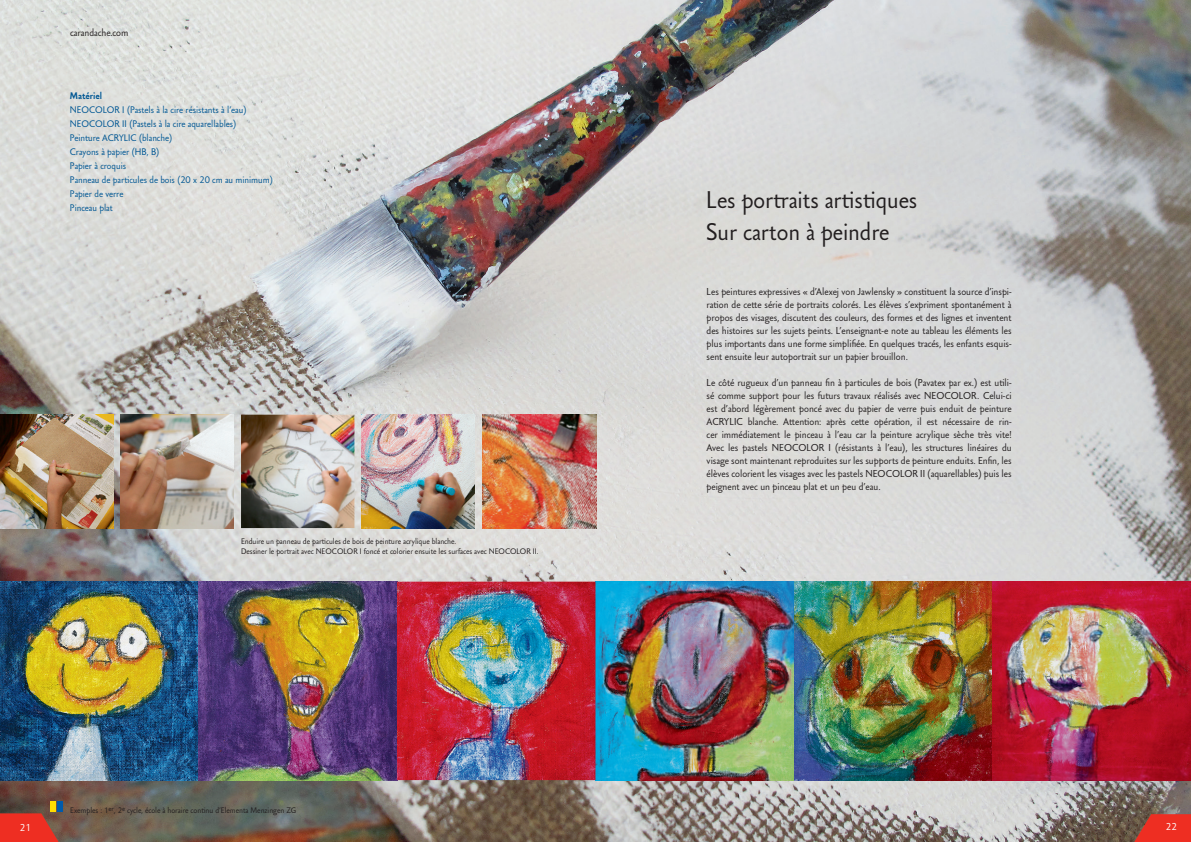
<style>
.page{position:relative;width:1191px;height:842px;background:#fff}
.page>*{position:absolute;margin:0;border:0;box-sizing:border-box;transform-origin:0 0}
.t1{font:24px/32px "Carandache Sans";color:#231f20}
.t2{font:10px/13px "Carandache Sans";color:#231f20;text-align:justify}
.t3{font:10px "Carandache Sans";color:#fff}
.t4{font:9.5px/14px "Carandache Sans";color:#005794}
.t5{font:900 9.5px "Carandache Sans";color:#005794}
.t6{font:8px/10px "Carandache Sans";color:#231f20}
</style>
<div class="page">
<img style="left:0;top:0;width:1191px;height:842px">
<img style="left:0;top:582px;width:1191px;height:198px">
<img style="left:120px;top:415px;width:114px;height:113px">
<img style="left:241px;top:415px;width:113px;height:113px">
<img style="left:361px;top:415px;width:114px;height:113px">
<img style="left:483px;top:415px;width:113px;height:113px">
<img style="left:0;top:415px;width:113px;height:113px">
<div style="left:50px;top:802px;width:5px;height:10px;background:#ffdc01"></div>
<div style="left:58px;top:802px;width:5px;height:10px;background:#015aaa"></div>
<svg style="left:0;top:813px;width:59px;height:29px"></svg>
<svg style="left:1134px;top:814px;width:57px;height:28px"></svg>
<p class="t2" style="left:70px;top:26px;width:60px">carandache.com</p>
<p class="t5" style="left:70px;top:90px;width:34px">Matériel</p>
<p class="t4" style="left:70px;top:103px;width:204px">NEOCOLOR I (Pastels à la cire résistants à l’eau)<br>NEOCOLOR II (Pastels à la cire aquarellables)<br>Peinture ACRYLIC (blanche)<br>Crayons à papier (HB, B)<br>Papier à croquis<br>Panneau de particules de bois (20 x 20 cm au minimum)<br>Papier de verre<br>Pinceau plat</p>
<p class="t6" style="left:241px;top:536px;width:299px">Enduire un panneau de particules de bois de peinture acrylique blanche.<br>Dessiner le portrait avec NEOCOLOR I foncé et colorier ensuite les surfaces avec NEOCOLOR II.</p>
<p class="t6" style="left:70px;top:805px;width:228px">Exemples : 1<sup>er</sup>, 2<sup>e</sup> cycle, école à horaire continu d’Elementa Menzingen ZG</p>
<h1 class="t1" style="left:706px;top:184px;width:213px">Les portraits artistiques<br>Sur carton à peindre</h1>
<p class="t2" style="left:706px;top:285px;width:306px">Les peintures expressives « d’Alexej von Jawlensky » constituent la source d’inspi&shy;ration de cette série de portraits colorés. Les élèves s’expriment spontanément à propos des visages, discutent des couleurs, des formes et des lignes et inventent des histoires sur les sujets peints. L’enseignant-e note au tableau les éléments les plus importants dans une forme simplifiée. En quelques tracés, les enfants esquis&shy;sent ensuite leur autoportrait sur un papier brouillon.</p>
<p class="t2" style="left:706px;top:376px;width:306px">Le côté rugueux d’un panneau fin à particules de bois (Pavatex par ex.) est utili&shy;sé comme support pour les futurs travaux réalisés avec NEOCOLOR. Celui-ci est d’abord légèrement poncé avec du papier de verre puis enduit de peinture ACRYLIC blanche. Attention: après cette opération, il est nécessaire de rin&shy;cer immédiatement le pinceau à l’eau car la peinture acrylique sèche très vite!<br>Avec les pastels NEOCOLOR I (résistants à l’eau), les structures linéaires du visage sont maintenant reproduites sur les supports de peinture enduits. Enfin, les élèves colorient les visages avec les pastels NEOCOLOR II (aquarellables) puis les peignent avec un pinceau plat et un peu d’eau.</p>
<p class="t3" style="left:20px;top:822px;width:12px">21</p>
<p class="t3" style="left:1165px;top:821px;width:12px">22</p>
</div>
